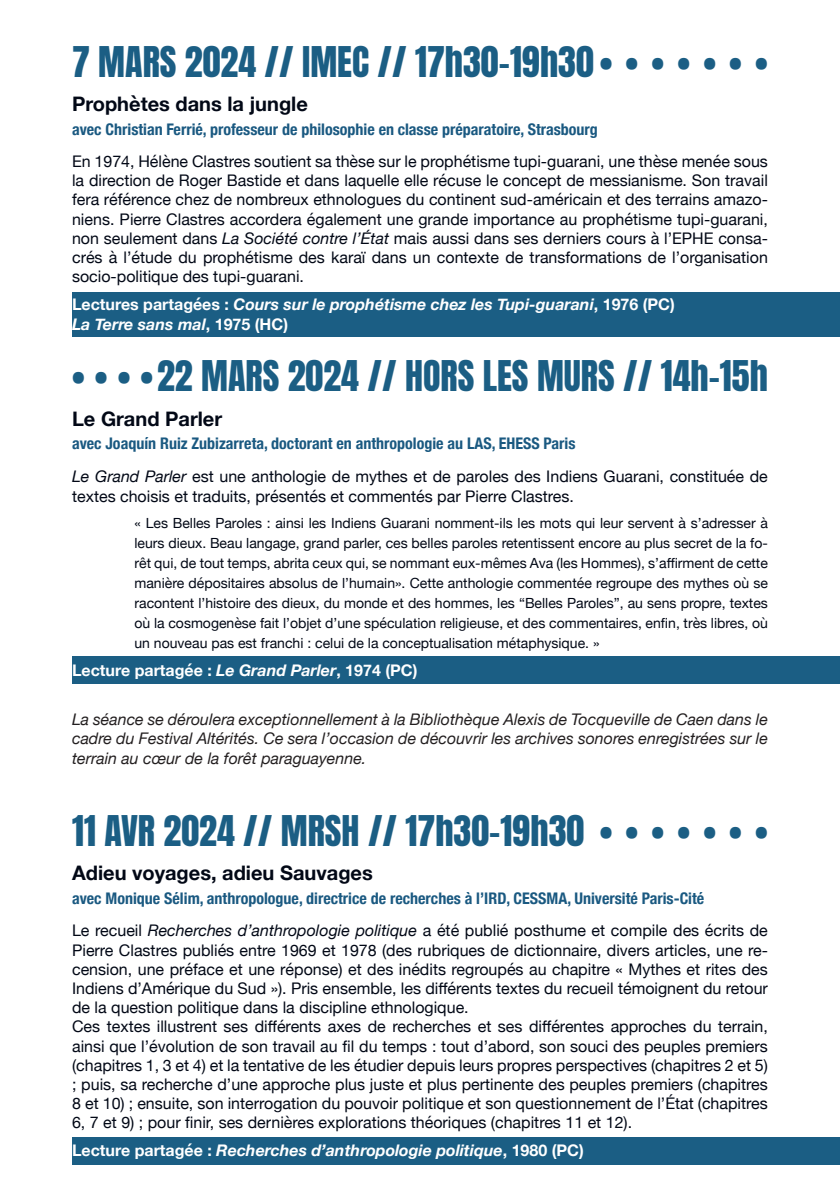
<style>
.page{position:relative;width:840px;height:1191px;background:#fff}
.page>*{position:absolute;margin:0;border:0;box-sizing:border-box;transform-origin:0 0}
.t1{font:36px "Anton";color:#1b5e84}
.t2{font:700 20px "Helvetica Neue";color:#020816}
.t3{font:16px/19.2px "Helvetica Neue";color:#020816;text-align:justify}
.t4{font:700 condensed 16px "Helvetica Neue";color:#1a5981}
.t5{font:italic 16px/19.2px "Helvetica Neue";color:#231f20;text-align:justify}
.t6{font:italic 700 16px "Helvetica Neue";color:#fff}
.t7{font:700 16px "Helvetica Neue";color:#fff}
.t8{font:14px/20px "Helvetica Neue";color:#020816;text-align:justify}
.s1{font-style:italic}
.s2{font-style:normal}
</style>
<div class="page">
<div style="left:72px;top:1137px;width:767px;height:27px;background:#1b5e84"></div>
<div style="left:72px;top:656px;width:767px;height:28px;background:#1b5e84"></div>
<div style="left:72px;top:292px;width:767px;height:44px;background:#1b5e84"></div>
<p class="t1" style="left:72px;top:43px;width:697px">7 MARS 2024 // IMEC // 17h30-19h30 • • • • • • •</p>
<p class="t2" style="left:72px;top:88px;width:237px">Prophètes dans la jungle</p>
<p class="t4" style="left:72px;top:116px;width:527px">avec Christian Ferrié, professeur de philosophie en classe préparatoire, Strasbourg</p>
<p class="t3" style="left:72px;top:153px;width:697px">En 1974, Hélène Clastres soutient sa thèse sur le prophétisme tupi-guarani, une thèse menée sous la direction de Roger Bastide et dans laquelle elle récuse le concept de messianisme. Son travail fera référence chez de nombreux ethnologues du continent sud-américain et des terrains amazo&shy;niens. Pierre Clastres accordera également une grande importance au prophétisme tupi-guarani, non seulement dans <span class="s1">La Société contre l’État</span> mais aussi dans ses derniers cours à l’EPHE consa&shy;crés à l’étude du prophétisme des karaï dans un contexte de transformations de l’organisation socio-politique des tupi-guarani.</p>
<p class="t6" style="left:72px;top:292px;width:604px"><span class="s2">Lectures partagées :</span> Cours sur le prophétisme chez les Tupi-guarani<span class="s2">, 1976 (PC)</span></p>
<p class="t6" style="left:72px;top:312px;width:217px">La Terre sans mal<span class="s2">, 1975 (HC)</span></p>
<p class="t1" style="left:72px;top:358px;width:697px">• • • •22 MARS 2024 // HORS LES MURS // 14h-15h</p>
<p class="t2" style="left:72px;top:403px;width:151px">Le Grand Parler</p>
<p class="t4" style="left:72px;top:430px;width:504px">avec Joaquín Ruiz Zubizarreta, doctorant en anthropologie au LAS, EHESS Paris</p>
<p class="t3" style="left:72px;top:467px;width:697px;line-height:20px"><span class="s1">Le Grand Parler</span> est une anthologie de mythes et de paroles des Indiens Guarani, constituée de textes choisis et traduits, présentés et commentés par Pierre Clastres.</p>
<p class="t8" style="left:134px;top:513px;width:634px">« Les Belles Paroles : ainsi les Indiens Guarani nomment-ils les mots qui leur servent à s’adresser à leurs dieux. Beau langage, grand parler, ces belles paroles retentissent encore au plus secret de la fo&shy;rêt qui, de tout temps, abrita ceux qui, se nommant eux-mêmes Ava (les Hommes), s’affirment de cette manière dépositaires absolus de l’humain». Cette anthologie commentée regroupe des mythes où se racontent l’histoire des dieux, du monde et des hommes, les “Belles Paroles”, au sens propre, textes où la cosmogenèse fait l’objet d’une spéculation religieuse, et des commentaires, enfin, très libres, où un nouveau pas est franchi : celui de la conceptualisation métaphysique. »</p>
<p class="t7" style="left:72px;top:657px;width:346px">Lecture partagée : <span class="s1">Le Grand Parler</span>, 1974 (PC)</p>
<p class="t5" style="left:72px;top:710px;width:697px">La séance se déroulera exceptionnellement à la Bibliothèque Alexis de Tocqueville de Caen dans le cadre du Festival Altérités. Ce sera l’occasion de découvrir les archives sonores enregistrées sur le terrain au cœur de la forêt paraguayenne.</p>
<p class="t1" style="left:72px;top:813px;width:697px">11 AVR 2024 // MRSH // 17h30-19h30 • • • • • • •</p>
<p class="t2" style="left:72px;top:857px;width:302px">Adieu voyages, adieu Sauvages</p>
<p class="t4" style="left:72px;top:885px;width:633px">avec Monique Sélim, anthropologue, directrice de recherches à l’IRD, CESSMA, Université Paris-Cité</p>
<p class="t3" style="left:72px;top:922px;width:697px">Le recueil <span class="s1">Recherches d’anthropologie politique</span> a été publié posthume et compile des écrits de Pierre Clastres publiés entre 1969 et 1978 (des rubriques de dictionnaire, divers articles, une re&shy;cension, une préface et une réponse) et des inédits regroupés au chapitre « Mythes et rites des Indiens d’Amérique du Sud »). Pris ensemble, les différents textes du recueil témoignent du retour de la question politique dans la discipline ethnologique.</p>
<p class="t3" style="left:72px;top:1018px;width:697px">Ces textes illustrent ses différents axes de recherches et ses différentes approches du terrain, ainsi que l’évolution de son travail au fil du temps : tout d’abord, son souci des peuples premiers (chapitres 1, 3 et 4) et la tentative de les étudier depuis leurs propres perspectives (chapitres 2 et 5) ; puis, sa recherche d’une approche plus juste et plus pertinente des peuples premiers (chapitres 8 et 10) ; ensuite, son interrogation du pouvoir politique et son questionnement de l’État (chapitres 6, 7 et 9) ; pour finir, ses dernières explorations théoriques (chapitres 11 et 12).</p>
<p class="t6" style="left:72px;top:1138px;width:513px"><span class="s2">Lecture partagée :</span> Recherches d’anthropologie politique<span class="s2">, 1980 (PC)</span></p>
</div>
